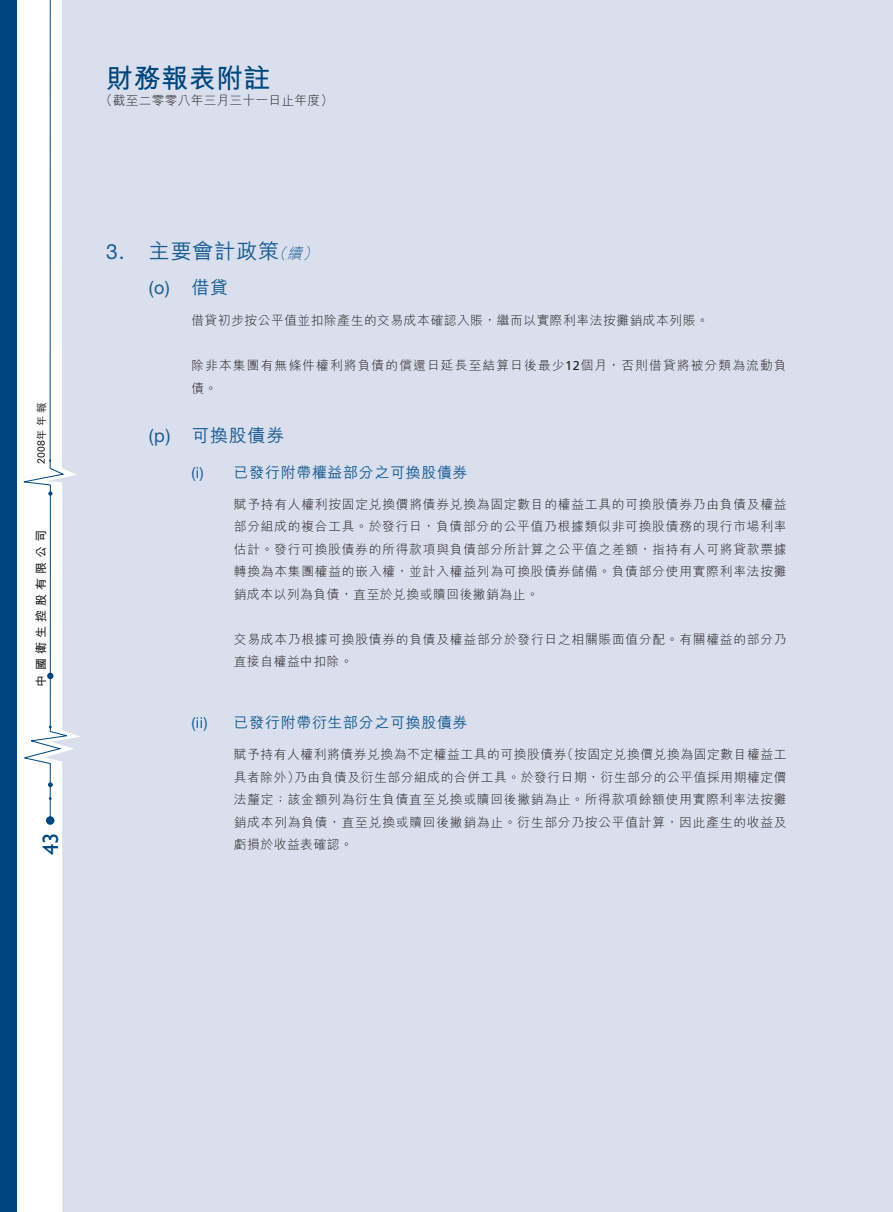
<style>
.page{position:relative;width:893px;height:1212px;background:#fff}
.page>*{position:absolute;margin:0;border:0;box-sizing:border-box;transform-origin:0 0}
.t1{font:700 27px "M Hei HK";letter-spacing:.015em;color:#00467e}
.t2{font:22.5px "Gill Sans Std";color:#00467e}
.t3{font:500 21px "M Hei HK";letter-spacing:.04em;color:#1a5d93}
.t4{font:500 18px "M Hei HK";letter-spacing:.04em;color:#1a5d93}
.t5{font:18px "Helvetica Neue LT Std";color:#1a5d93}
.t6{font:500 15px "M Hei HK";letter-spacing:.04em;color:#1a5d93}
.t7{font:300 12.75px/22.5px "M Hei HK";letter-spacing:.06em;color:#231f20;text-align:justify}
.t8{font:300 12.75px/22.5px "M Hei HK";letter-spacing:.085em;color:#231f20}
.t9{font:300 12.75px "M Hei HK";letter-spacing:.04em;color:#231f20}
.t10{font:300 12.75px "M Hei HK";letter-spacing:.015em;color:#231f20}
.t11{font:700 12px "M Hei HK";letter-spacing:.34em;color:#231f20}
.t12{font:10.5px "Univers LT Std";color:#231f20}
.s1{font-family:"M Hei HK";font-weight:500}
.s2{font-family:"Helvetica Neue LT Std";font-weight:400}
.s3{font-weight:300;font-style:italic;font-size:15px}
.s4{font-family:"Frutiger LT Std";font-weight:400}
</style>
<div class="page">
<div style="left:52px;top:0;width:841px;height:1212px;background:#d9dfec"></div>
<div style="left:46px;top:816px;width:8px;height:9px;background:#00467e;border-radius:50%"></div>
<svg style="left:23px;top:0;width:48px;height:820px"></svg>
<div style="left:0;top:0;width:17px;height:1212px;background:#00467e"></div>
<p class="t1" style="left:106px;top:58px;width:166px">財務報表附註</p>
<p class="t10" style="left:100px;top:92px;width:235px">（截至二零零八年三月三十一日止年度）</p>
<p class="t12" style="left:35px;top:464px;width:63px;rotate:-90deg">2008<span class="s1">年年報</span></p>
<p class="t11" style="left:32px;top:686px;width:158px;rotate:-90deg">中國衛生控股有限公司</p>
<p class="t2" style="left:38px;top:855px;width:24px;rotate:-90deg">43</p>
<p class="t3" style="left:106px;top:236px;width:218px"><span class="s2">3.</span> 主要會計政策<span class="s3">（續）</span></p>
<p class="t5" style="left:149px;top:277px;width:81px">(o) <span class="s1">借貸</span></p>
<p class="t9" style="left:191px;top:312px;width:519px">借貸初步按公平值並扣除產生的交易成本確認入賬，繼而以實際利率法按攤銷成本列賬。</p>
<p class="t8" style="left:191px;top:354px;width:597px">除非本集團有無條件權利將負債的償還日延長至結算日後最少<span class="s4">12</span>個月，否則借貸將被分類為流動負債。</p>
<p class="t4" style="left:149px;top:422px;width:137px"><span class="s2">(p)</span> 可換股債券</p>
<p class="t6" style="left:191px;top:461px;width:278px"><span class="s2">(i)</span> 已發行附帶權益部分之可換股債券</p>
<p class="t7" style="left:234px;top:492px;width:554px">賦予持有人權利按固定兌換價將債券兌換為固定數目的權益工具的可換股債券乃由負債及權益部分組成的複合工具。於發行日，負債部分的公平值乃根據類似非可換股債務的現行市場利率估計。發行可換股債券的所得款項與負債部分所計算之公平值之差額，指持有人可將貸款票據轉換為本集團權益的嵌入權，並計入權益列為可換股債券儲備。負債部分使用實際利率法按攤銷成本以列為負債，直至於兌換或贖回後撇銷為止。</p>
<p class="t7" style="left:234px;top:627px;width:554px">交易成本乃根據可換股債券的負債及權益部分於發行日之相關賬面值分配。有關權益的部分乃直接自權益中扣除。</p>
<p class="t6" style="left:191px;top:712px;width:278px"><span class="s2">(ii)</span> 已發行附帶衍生部分之可換股債券</p>
<p class="t7" style="left:234px;top:743px;width:554px">賦予持有人權利將債券兌換為不定權益工具的可換股債券（按固定兌換價兌換為固定數目權益工具者除外）乃由負債及衍生部分組成的合併工具。於發行日期，衍生部分的公平值採用期權定價法釐定；該金額列為衍生負債直至兌換或贖回後撇銷為止。所得款項餘額使用實際利率法按攤銷成本列為負債，直至兌換或贖回後撇銷為止。衍生部分乃按公平值計算，因此產生的收益及虧損於收益表確認。</p>
</div>
